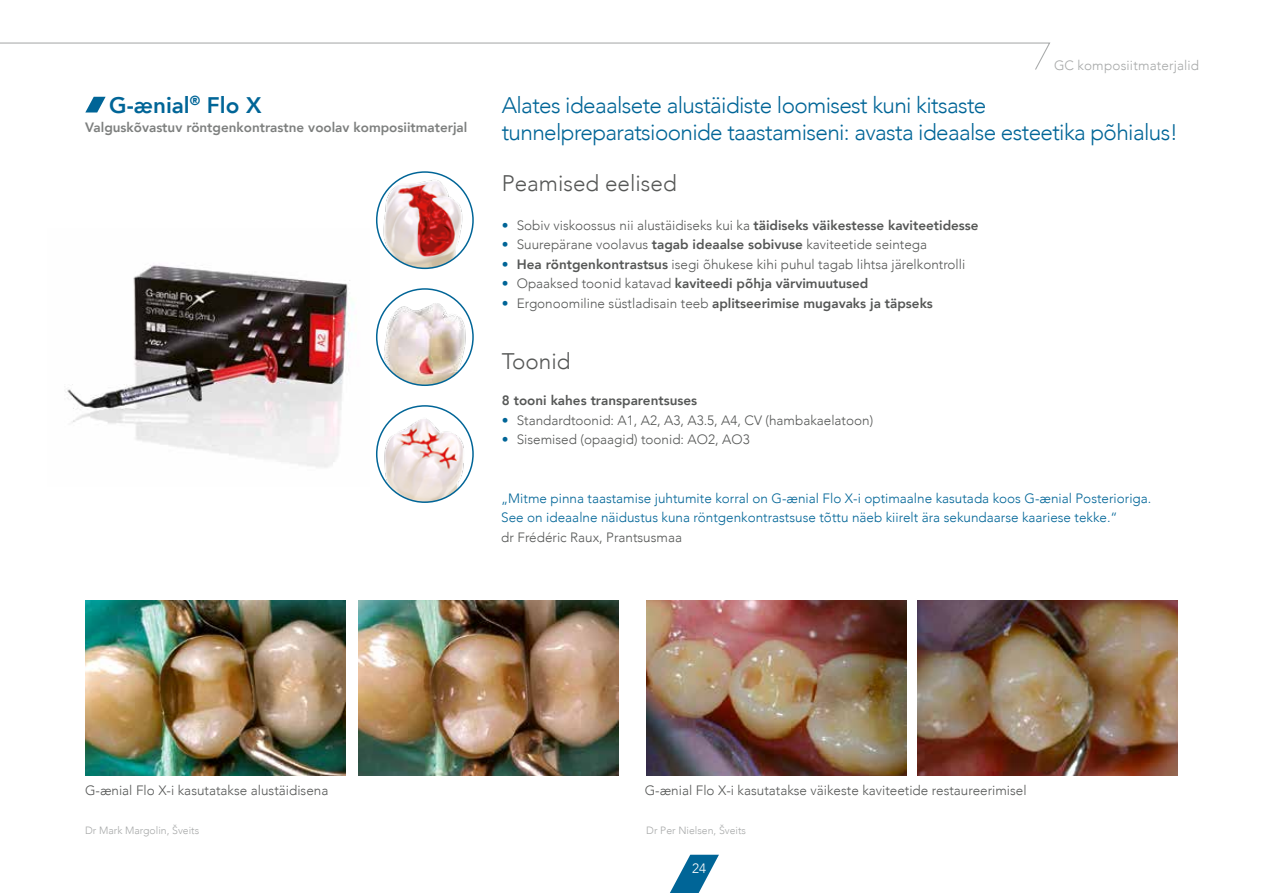
<style>
.page{position:relative;width:1263px;height:893px;background:#fff}
.page>*{position:absolute;margin:0;border:0;box-sizing:border-box;transform-origin:0 0}
.t1{font:300 22.5px/27px "Avenir";letter-spacing:-.03em;color:#006597}
.t2{font:300 22.5px "Avenir";color:#555756}
.t3{font:800 22.5px "Avenir";color:#006597}
.t4{font:300 13.5px "Avenir";color:#555756}
.t5{font:300 13.5px/19.5px "Avenir";color:#006597}
.t6{font:800 13.5px "Avenir";color:#555756}
.t7{font:800 13.5px "Avenir";color:#7d7f7e}
.t8{font:300 13.5px "Avenir";letter-spacing:.01em;color:#a7a9a9}
.t9{font:300 13.5px "Avenir";color:#fff}
.t10{font:300 10.5px "Avenir";color:#a7a9a9}
.s1{font-weight:800;color:#006597}
.s2{font-weight:800}
.s3{color:#006597}
.s4{font-weight:300}
</style>
<div class="page">
<svg style="left:670px;top:855px;width:49px;height:38px"></svg>
<img style="left:85px;top:600px;width:260px;height:176px">
<img style="left:67px;top:265px;width:287px;height:203px">
<svg style="left:85px;top:97px;width:21px;height:16px"></svg>
<img style="left:358px;top:600px;width:260px;height:176px">
<img style="left:646px;top:600px;width:260px;height:176px">
<img style="left:918px;top:600px;width:260px;height:176px">
<img style="left:382px;top:406px;width:86px;height:96px">
<div style="left:376px;top:405px;width:98px;height:98px;border:2px solid #006597;border-radius:50%"></div>
<img style="left:382px;top:172px;width:86px;height:96px">
<div style="left:376px;top:171px;width:98px;height:98px;border:2px solid #006597;border-radius:50%"></div>
<img style="left:382px;top:289px;width:86px;height:96px">
<div style="left:376px;top:288px;width:98px;height:98px;border:2px solid #006597;border-radius:50%"></div>
<svg style="left:0;top:42px;width:1051px;height:28px"></svg>
<h1 class="t3" style="left:109px;top:87px;width:154px">G-ænial<sup>®</sup> Flo X</h1>
<p class="t7" style="left:85px;top:117px;width:383px">Valguskõvastuv röntgenkontrastne voolav komposiitmaterjal</p>
<p class="t8" style="left:1054px;top:57px;width:147px">GC komposiitmaterjalid</p>
<h1 class="t1" style="left:502px;top:91px;width:678px">Alates ideaalsete alustäidiste loomisest kuni kitsaste tunnelpreparatsioonide taastamiseni: avasta ideaalse esteetika põhialus!</h1>
<h1 class="t2" style="left:502px;top:169px;width:177px">Peamised eelised</h1>
<p class="t4" style="left:502px;top:217px;width:478px"><span class="s1">•</span> Sobiv viskoossus nii alustäidiseks kui ka <span class="s2">täidiseks väikestesse kaviteetidesse</span></p>
<p class="t4" style="left:502px;top:236px;width:427px"><span class="s1">•</span> Suurepärane voolavus <span class="s2">tagab ideaalse sobivuse</span> kaviteetide seintega</p>
<p class="t4" style="left:502px;top:256px;width:465px"><span class="s1">•</span> <span class="s2">Hea röntgenkontrastsus</span> isegi õhukese kihi puhul tagab lihtsa järelkontrolli</p>
<p class="t6" style="left:502px;top:273px;width:368px"><span class="s3">•</span> <span class="s4">Opaaksed toonid katavad</span> kaviteedi põhja värvimuutused</p>
<p class="t6" style="left:502px;top:292px;width:433px"><span class="s3">•</span> <span class="s4">Ergonoomiline süstladisain teeb</span> aplitseerimise mugavaks ja täpseks</p>
<h1 class="t2" style="left:502px;top:348px;width:70px">Toonid</h1>
<p class="t6" style="left:502px;top:390px;width:197px">8 tooni kahes transparentsuses</p>
<p class="t4" style="left:502px;top:412px;width:373px"><span class="s1">•</span> Standardtoonid: A1, A2, A3, A3.5, A4, CV (hambakaelatoon)</p>
<p class="t4" style="left:502px;top:431px;width:249px"><span class="s1">•</span> Sisemised (opaagid) toonid: AO2, AO3</p>
<p class="t5" style="left:501px;top:488px;width:652px">„Mitme pinna taastamise juhtumite korral on G-ænial Flo X-i optimaalne kasutada koos G-ænial Posterioriga.<br>See on ideaalne näidustus kuna röntgenkontrastsuse tõttu näeb kiirelt ära sekundaarse kaariese tekke.“</p>
<p class="t4" style="left:501px;top:529px;width:182px">dr Frédéric Raux, Prantsusmaa</p>
<p class="t4" style="left:85px;top:782px;width:245px">G-ænial Flo X-i kasutatakse alustäidisena</p>
<p class="t4" style="left:645px;top:782px;width:383px">G-ænial Flo X-i kasutatakse väikeste kaviteetide restaureerimisel</p>
<p class="t10" style="left:85px;top:824px;width:116px">Dr Mark Margolin, Šveits</p>
<p class="t10" style="left:646px;top:824px;width:101px">Dr Per Nielsen, Šveits</p>
<p class="t9" style="left:692px;top:860px;width:16px">24</p>
</div>
